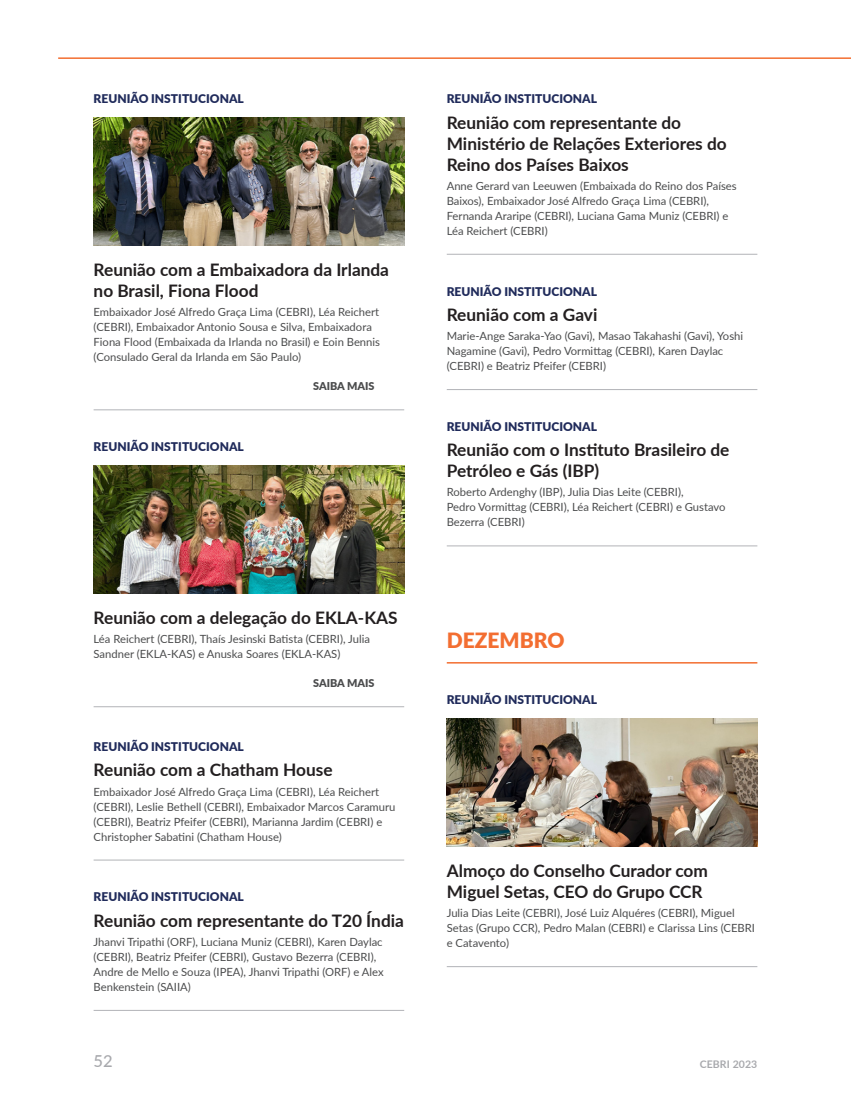
<style>
.page{position:relative;width:851px;height:1106px;background:#fff}
.page>*{position:absolute;margin:0;border:0;box-sizing:border-box;transform-origin:0 0}
.Eventos_-_mês{font:900 21px "Lato";color:#f36e31}
.Eventos_-_seção{font:700 17.25px/21px "Lato";color:#231f20}
.t1{font:500 16.5px "Lato";color:#a8a9ad}
.Eventos_-_seção-2{font:900 12px "Lato";color:#202b5b}
.Eventos_-_Participan{font:11.25px/15px "Lato";color:#4b4c4d}
.t2{font:900 10.8px "Lato";color:#4b4c4d}
.t3{font:700 10.5px "Lato";letter-spacing:.01em;color:#a8a9ad}
</style>
<div class="page">
<hr style="left:94px;top:409px;width:310px;height:1px;background:#b2b3b7">
<hr style="left:94px;top:706px;width:310px;height:1px;background:#b2b3b7">
<hr style="left:94px;top:859px;width:310px;height:1px;background:#b2b3b7">
<hr style="left:94px;top:1010px;width:310px;height:1px;background:#b2b3b7">
<img style="left:94px;top:117px;width:310px;height:128px">
<img style="left:94px;top:465px;width:310px;height:128px">
<hr style="left:58px;top:57px;width:792px;height:2px;background:#f36e31">
<hr style="left:446px;top:254px;width:311px;height:1px;background:#b2b3b7">
<hr style="left:446px;top:389px;width:311px;height:1px;background:#b2b3b7">
<hr style="left:446px;top:545px;width:311px;height:1px;background:#b2b3b7">
<hr style="left:446px;top:662px;width:311px;height:1px;background:#f36e31">
<hr style="left:446px;top:966px;width:311px;height:1px;background:#b2b3b7">
<img style="left:446px;top:718px;width:311px;height:128px">
<p class="Eventos_-_seção-2" style="left:94px;top:90px;width:152px">REUNIÃO INSTITUCIONAL</p>
<p class="Eventos_-_seção" style="left:94px;top:258px;width:297px">Reunião com a Embaixadora da Irlanda no Brasil, Fiona Flood</p>
<p class="Eventos_-_Participan" style="left:94px;top:304px;width:288px">Embaixador José Alfredo Graça Lima (CEBRI), Léa Reichert (CEBRI), Embaixador Antonio Sousa e Silva, Embaixadora Fiona Flood (Embaixada da Irlanda no Brasil) e Eoin Bennis (Consulado Geral da Irlanda em São Paulo)</p>
<p class="t2" style="left:313px;top:378px;width:63px">SAIBA MAIS</p>
<p class="Eventos_-_seção-2" style="left:94px;top:438px;width:152px">REUNIÃO INSTITUCIONAL</p>
<p class="Eventos_-_seção" style="left:94px;top:606px;width:305px">Reunião com a delegação do EKLA-KAS</p>
<p class="Eventos_-_Participan" style="left:94px;top:631px;width:278px">Léa Reichert (CEBRI), Thaís Jesinski Batista (CEBRI), Julia<br>Sandner (EKLA-KAS) e Anuska Soares (EKLA-KAS)</p>
<p class="t2" style="left:313px;top:675px;width:63px">SAIBA MAIS</p>
<p class="Eventos_-_seção-2" style="left:94px;top:737px;width:152px">REUNIÃO INSTITUCIONAL</p>
<p class="Eventos_-_seção" style="left:94px;top:758px;width:240px">Reunião com a Chatham House</p>
<p class="Eventos_-_Participan" style="left:94px;top:783px;width:303px">Embaixador José Alfredo Graça Lima (CEBRI), Léa Reichert (CEBRI), Leslie Bethell (CEBRI), Embaixador Marcos Caramuru (CEBRI), Beatriz Pfeifer (CEBRI), Marianna Jardim (CEBRI) e Christopher Sabatini (Chatham House)</p>
<p class="Eventos_-_seção-2" style="left:94px;top:888px;width:152px">REUNIÃO INSTITUCIONAL</p>
<p class="Eventos_-_seção" style="left:94px;top:909px;width:312px">Reunião com representante do T20 Índia</p>
<p class="Eventos_-_Participan" style="left:94px;top:933px;width:291px">Jhanvi Tripathi (ORF), Luciana Muniz (CEBRI), Karen Daylac (CEBRI), Beatriz Pfeifer (CEBRI), Gustavo Bezerra (CEBRI), Andre de Mello e Souza (IPEA), Jhanvi Tripathi (ORF) e Alex Benkenstein (SAIIA)</p>
<p class="Eventos_-_seção-2" style="left:446px;top:90px;width:152px">REUNIÃO INSTITUCIONAL</p>
<p class="Eventos_-_seção" style="left:446px;top:111px;width:281px">Reunião com representante do<br>Ministério de Relações Exteriores do<br>Reino dos Países Baixos</p>
<p class="Eventos_-_Participan" style="left:446px;top:178px;width:291px">Anne Gerard van Leeuwen (Embaixada do Reino dos Países Baixos), Embaixador José Alfredo Graça Lima (CEBRI), Fernanda Araripe (CEBRI), Luciana Gama Muniz (CEBRI) e Léa Reichert (CEBRI)</p>
<p class="Eventos_-_seção-2" style="left:446px;top:282px;width:152px">REUNIÃO INSTITUCIONAL</p>
<p class="Eventos_-_seção" style="left:446px;top:303px;width:152px">Reunião com a Gavi</p>
<p class="Eventos_-_Participan" style="left:446px;top:328px;width:298px">Marie-Ange Saraka-Yao (Gavi), Masao Takahashi (Gavi), Yoshi<br>Nagamine (Gavi), Pedro Vormittag (CEBRI), Karen Daylac (CEBRI) e Beatriz Pfeifer (CEBRI)</p>
<p class="Eventos_-_seção-2" style="left:446px;top:417px;width:152px">REUNIÃO INSTITUCIONAL</p>
<p class="Eventos_-_seção" style="left:446px;top:438px;width:284px">Reunião com o Instituto Brasileiro de<br>Petróleo e Gás (IBP)</p>
<p class="Eventos_-_Participan" style="left:446px;top:484px;width:280px">Roberto Ardenghy (IBP), Julia Dias Leite (CEBRI),<br>Pedro Vormittag (CEBRI), Léa Reichert (CEBRI) e Gustavo<br>Bezerra (CEBRI)</p>
<p class="Eventos_-_mês" style="left:446px;top:624px;width:119px">DEZEMBRO</p>
<p class="Eventos_-_seção-2" style="left:446px;top:691px;width:152px">REUNIÃO INSTITUCIONAL</p>
<p class="Eventos_-_seção" style="left:446px;top:859px;width:263px">Almoço do Conselho Curador com<br>Miguel Setas, CEO do Grupo CCR</p>
<p class="Eventos_-_Participan" style="left:446px;top:905px;width:310px">Julia Dias Leite (CEBRI), José Luiz Alquéres (CEBRI), Miguel<br>Setas (Grupo CCR), Pedro Malan (CEBRI) e Clarissa Lins (CEBRI e Catavento)</p>
<h3 class="t1" style="left:94px;top:1049px;width:21px">52</h3>
<p class="t3" style="left:699px;top:1056px;width:59px">CEBRI 2023</p>
</div>
